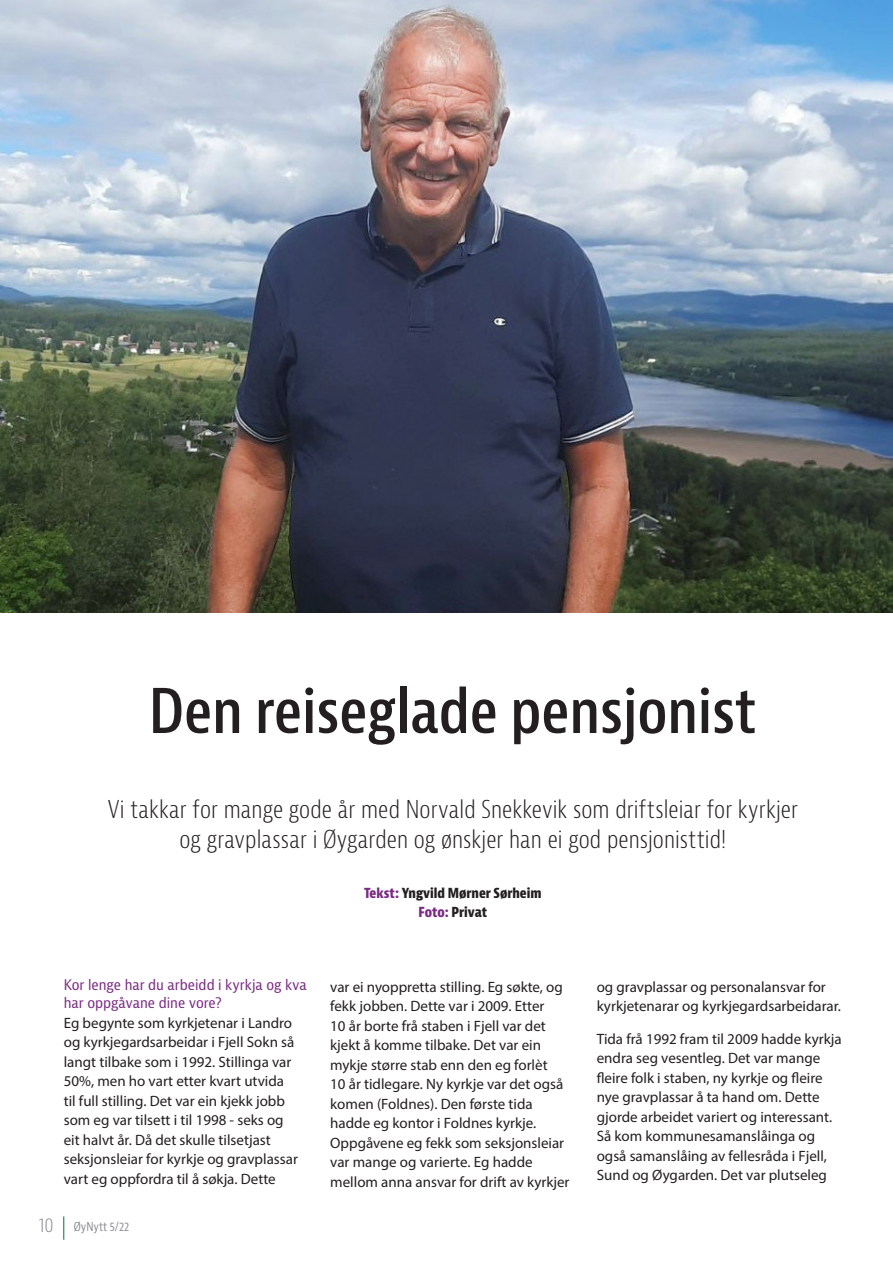
<style>
.page{position:relative;width:893px;height:1263px;background:#fff}
.page>*{position:absolute;margin:0;border:0;box-sizing:border-box;transform-origin:0 0}
.Øynytt_tittel_stor{font:600 condensed 60px "Bernina Sans";color:#231f20}
.Øynytt_ingress{font:300 condensed 24px/30px "Bernina Sans";letter-spacing:.005em;color:#231f20;text-align:center}
.Øynytt_brødtekst_ute{font:15px/19.5px "Myriad Pro";color:#231f20}
.Øynytt_Intervjuspørs{font:condensed 14.25px/18px "Bernina Sans";color:#792b82}
.Øynytt_Byline__tekst{font:700 condensed 13.5px/19.5px "Bernina Sans";color:#231f20;text-align:center}
.t1{font:condensed 12px "Bernina Sans";color:#8a8c8f}
.s1{color:#792b82}
.s2{font-weight:300;font-size:19.5px}
</style>
<div class="page">
<img style="left:0;top:0;width:893px;height:612px">
<svg style="left:63px;top:1216px;width:1px;height:24px"></svg>
<p class="Øynytt_tittel_stor" style="left:149px;top:675px;width:609px">Den reiseglade pensjonist</p>
<p class="Øynytt_ingress" style="left:108px;top:795px;width:691px">Vi takkar for mange gode år med Norvald Snekkevik som driftsleiar for kyrkjer og gravplassar i Øygarden og ønskjer han ei god pensjonisttid!</p>
<p class="Øynytt_Byline__tekst" style="left:364px;top:883px;width:179px"><span class="s1">Tekst:</span> Yngvild Mørner Sørheim<br><span class="s1">Foto:</span> Privat</p>
<p class="Øynytt_Intervjuspørs" style="left:64px;top:976px;width:245px">Kor lenge har du arbeidd i kyrkja og kva har oppgåvane dine vore?</p>
<p class="Øynytt_brødtekst_ute" style="left:64px;top:1013px;width:236px">Eg begynte som kyrkjetenar i Landro og kyrkjegardsarbeidar i Fjell Sokn så langt tilbake som i 1992. Stillinga var 50%, men ho vart etter kvart utvida til full stilling. Det var ein kjekk jobb som eg var tilsett i til 1998 - seks og eit halvt år. Då det skulle tilsetjast seksjonsleiar for kyrkje og gravplassar vart eg oppfordra til å søkja. Dette</p>
<p class="t1" style="left:39px;top:1219px;width:92px"><span class="s2">10</span> ØyNytt 5/22</p>
<p class="Øynytt_brødtekst_ute" style="left:330px;top:977px;width:241px">var ei nyoppretta stilling. Eg søkte, og fekk jobben. Dette var i 2009. Etter<br>10 år borte frå staben i Fjell var det kjekt å komme tilbake. Det var ein mykje større stab enn den eg forlèt<br>10 år tidlegare. Ny kyrkje var det også komen (Foldnes). Den første tida hadde eg kontor i Foldnes kyrkje.<br>Oppgåvene eg fekk som seksjonsleiar var mange og varierte. Eg hadde mellom anna ansvar for drift av kyrkjer</p>
<p class="Øynytt_brødtekst_ute" style="left:597px;top:977px;width:246px">og gravplassar og personalansvar for kyrkjetenarar og kyrkjegardsarbeidarar.</p>
<p class="Øynytt_brødtekst_ute" style="left:597px;top:1028px;width:246px">Tida frå 1992 fram til 2009 hadde kyrkja endra seg vesentleg. Det var mange fleire folk i staben, ny kyrkje og fleire nye gravplassar å ta hand om. Dette gjorde arbeidet variert og interessant.<br>Så kom kommunesamanslåinga og også samanslåing av fellesråda i Fjell, Sund og Øygarden. Det var plutseleg</p>
</div>
